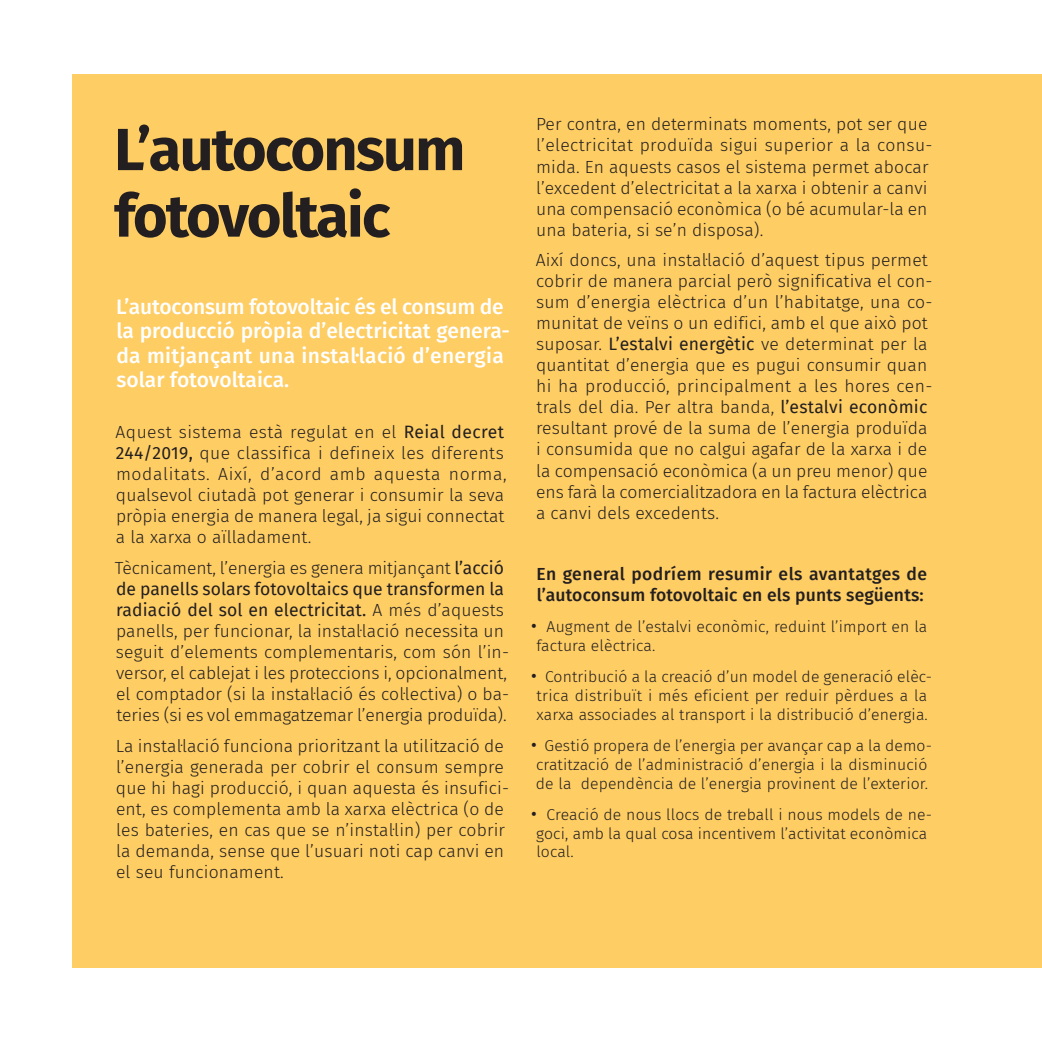
<style>
.page{position:relative;width:1042px;height:1042px;background:#fff}
.page>*{position:absolute;margin:0;border:0;box-sizing:border-box;transform-origin:0 0}
.t1{font:700 59.5px/66.5px "Fira Sans";letter-spacing:-.03em;color:#231f20}
.t2{font:500 21px/24.5px "Fira Sans";color:#fff}
.t3{font:300 17.5px/21px "Fira Sans";letter-spacing:.01em;color:#231f20}
.t4{font:500 17.5px/21px "Fira Sans";letter-spacing:.01em;color:#231f20}
.t5{font:300 15.75px/18.9px "Fira Sans";letter-spacing:.01em;color:#231f20}
.s1{font-weight:400}
.s2{font-weight:400;font-size:17.5px}
</style>
<div class="page">
<div style="left:73px;top:74px;width:969px;height:893px;background:#fecd64"></div>
<h1 class="t1" style="left:114px;top:112px;width:353px">L’autoconsum fotovoltaic</h1>
<p class="t3" style="left:536px;top:114px;width:398px">Per contra, en determinats moments, pot ser que l’electricitat produïda sigui superior a la consu&shy;mida. En aquests casos el sistema permet abocar l’excedent d’electricitat a la xarxa i obtenir a canvi una compensació econòmica (o bé acumular-la en una bateria, si se’n disposa).</p>
<p class="t3" style="left:536px;top:250px;width:398px">Així doncs, una instal·lació d’aquest tipus permet cobrir de manera parcial però significativa el con&shy;sum d’energia elèctrica d’un l’habitatge, una co&shy;munitat de veïns o un edifici, amb el que això pot suposar. <span class="s1">L’estalvi energètic</span> ve determinat per la quantitat d’energia que es pugui consumir quan hi ha producció, principalment a les hores cen&shy;trals del dia. Per altra banda, <span class="s1">l’estalvi econòmic </span>resultant prové de la suma de l’energia produïda i consumida que no calgui agafar de la xarxa i de la compensació econòmica (a un preu menor) que ens farà la comercialitzadora en la factura elèctrica a canvi dels excedents.</p>
<p class="t2" style="left:116px;top:293px;width:395px">L’autoconsum fotovoltaic és el consum de la producció pròpia d’electricitat genera&shy;da mitjançant una instal·lació d’energia solar fotovoltaica.</p>
<p class="t3" style="left:116px;top:421px;width:393px">Aquest sistema està regulat en el <span class="s1">Reial decret 244/2019,</span> que classifica i defineix les diferents modalitats. Així, d’acord amb aquesta norma, qualsevol ciutadà pot generar i consumir la seva pròpia energia de manera legal, ja sigui connectat a la xarxa o aïlladament.</p>
<p class="t3" style="left:115px;top:557px;width:396px">Tècnicament, l’energia es genera mitjançant <span class="s1">l’acció de panells solars fotovoltaics que transformen la radiació del sol en electricitat.</span> A més d’aquests panells, per funcionar, la instal·lació necessita un seguit d’elements complementaris, com són l’in&shy;versor, el cablejat i les proteccions i, opcionalment, el comptador (si la instal·lació és col·lectiva) o ba&shy;teries (si es vol emmagatzemar l’energia produïda).</p>
<p class="t3" style="left:116px;top:735px;width:395px">La instal·lació funciona prioritzant la utilització de l’energia generada per cobrir el consum sempre que hi hagi producció, i quan aquesta és insufici&shy;ent, es complementa amb la xarxa elèctrica (o de les bateries, en cas que se n’instal·lin) per cobrir la demanda, sense que l’usuari noti cap canvi en el seu funcionament.</p>
<p class="t4" style="left:536px;top:563px;width:392px">En general podríem resumir els avantatges de l’autoconsum fotovoltaic en els punts següents:</p>
<p class="t5" style="left:536px;top:617px;width:392px;text-indent:-5px"><span class="s2">•</span> Augment de l’estalvi econòmic, reduint l’import en la factura elèctrica.</p>
<p class="t5" style="left:531px;top:667px;width:402px;text-align:center"><span class="s2">•</span> Contribució a la creació d’un model de generació elèc&shy;trica distribuït i més eficient per reduir pèrdues a la xarxa associades al transport i la distribució d’energia.</p>
<p class="t5" style="left:531px;top:736px;width:402px"><span class="s2">•</span> Gestió propera de l’energia per avançar cap a la demo&shy;cratització de l’administració d’energia i la disminució de la dependència de l’energia provinent de l’exterior.</p>
<p class="t5" style="left:536px;top:804px;width:397px;text-indent:-5px"><span class="s2">•</span> Creació de nous llocs de treball i nous models de ne&shy;goci, amb la qual cosa incentivem l’activitat econòmica local.</p>
</div>
